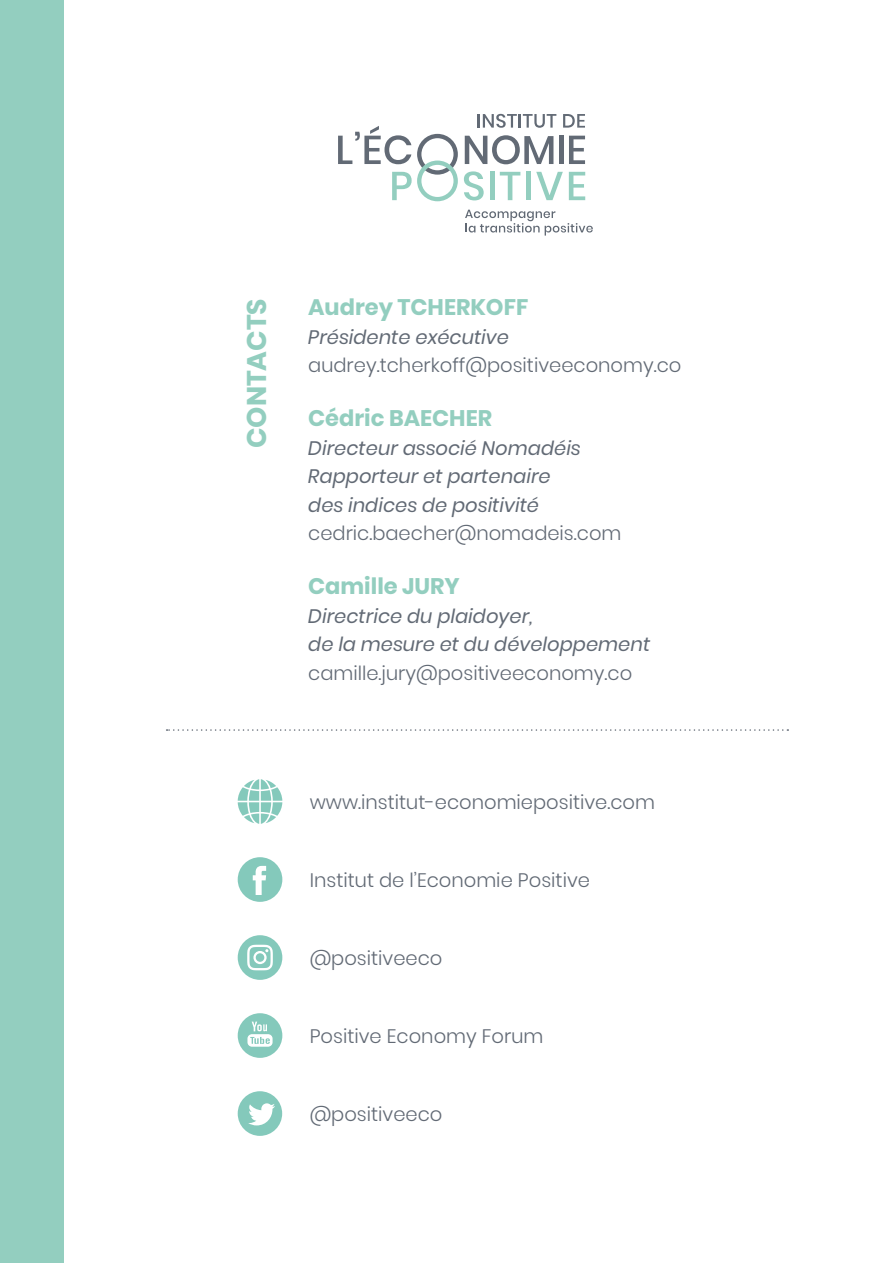
<style>
.page{position:relative;width:893px;height:1263px;background:#fff}
.page>*{position:absolute;margin:0;border:0;box-sizing:border-box;transform-origin:0 0}
.t1{font:700 27px "Poppins";color:#93cebf}
.t2{font:700 22.5px "Poppins";color:#93cebf}
.t3{font:300 19.5px "Poppins";color:#626a75}
.t4{font:italic 19.5px/28.5px "Poppins";color:#626a75}
</style>
<div class="page">
<div style="left:0;top:0;width:64px;height:1263px;background:#93cebf"></div>
<svg style="left:465px;top:135px;width:88px;height:29px"></svg>
<hr style="left:559px;top:136px;width:4px;height:28px;background:#626a75">
<svg style="left:569px;top:136px;width:16px;height:28px"></svg>
<svg style="left:464px;top:171px;width:20px;height:29px"></svg>
<div style="left:490px;top:172px;width:5px;height:28px;background:#93cebf"></div>
<svg style="left:500px;top:172px;width:20px;height:28px"></svg>
<div style="left:526px;top:172px;width:5px;height:28px;background:#93cebf"></div>
<svg style="left:536px;top:172px;width:27px;height:28px"></svg>
<svg style="left:569px;top:172px;width:16px;height:28px"></svg>
<svg style="left:478px;top:114px;width:78px;height:14px"></svg>
<svg style="left:563px;top:114px;width:22px;height:14px"></svg>
<svg style="left:338px;top:126px;width:120px;height:75px"></svg>
<svg style="left:465px;top:210px;width:128px;height:26px"></svg>
<svg style="left:238px;top:779px;width:44px;height:45px"></svg>
<svg style="left:238px;top:857px;width:44px;height:45px"></svg>
<svg style="left:238px;top:935px;width:44px;height:45px"></svg>
<svg style="left:238px;top:1013px;width:44px;height:45px"></svg>
<svg style="left:238px;top:1091px;width:44px;height:45px"></svg>
<svg style="left:167px;top:729px;width:621px;height:2px"></svg>
<h1 class="t1" style="left:241px;top:448px;width:151px;rotate:-90deg">CONTACTS</h1>
<p class="t2" style="left:308px;top:294px;width:222px">Audrey TCHERKOFF</p>
<p class="t4" style="left:308px;top:323px;width:202px">Présidente exécutive</p>
<p class="t3" style="left:308px;top:354px;width:375px">audrey.tcherkoff@positiveeconomy.co</p>
<p class="t2" style="left:308px;top:405px;width:185px">Cédric BAECHER</p>
<p class="t4" style="left:308px;top:434px;width:274px">Directeur associé Nomadéis<br>Rapporteur et partenaire des indices de positivité</p>
<p class="t3" style="left:308px;top:522px;width:315px">cedric.baecher@nomadeis.com</p>
<p class="t2" style="left:308px;top:573px;width:153px">Camille JURY</p>
<p class="t4" style="left:308px;top:602px;width:344px">Directrice du plaidoyer,<br>de la mesure et du développement</p>
<p class="t3" style="left:308px;top:662px;width:325px">camille.jury@positiveeconomy.co</p>
<p class="t3" style="left:310px;top:791px;width:347px">www.institut-economiepositive.com</p>
<p class="t3" style="left:310px;top:869px;width:282px">Institut de l’Economie Positive</p>
<p class="t3" style="left:310px;top:947px;width:134px">@positiveeco</p>
<p class="t3" style="left:310px;top:1025px;width:235px">Positive Economy Forum</p>
<p class="t3" style="left:310px;top:1103px;width:134px">@positiveeco</p>
</div>
